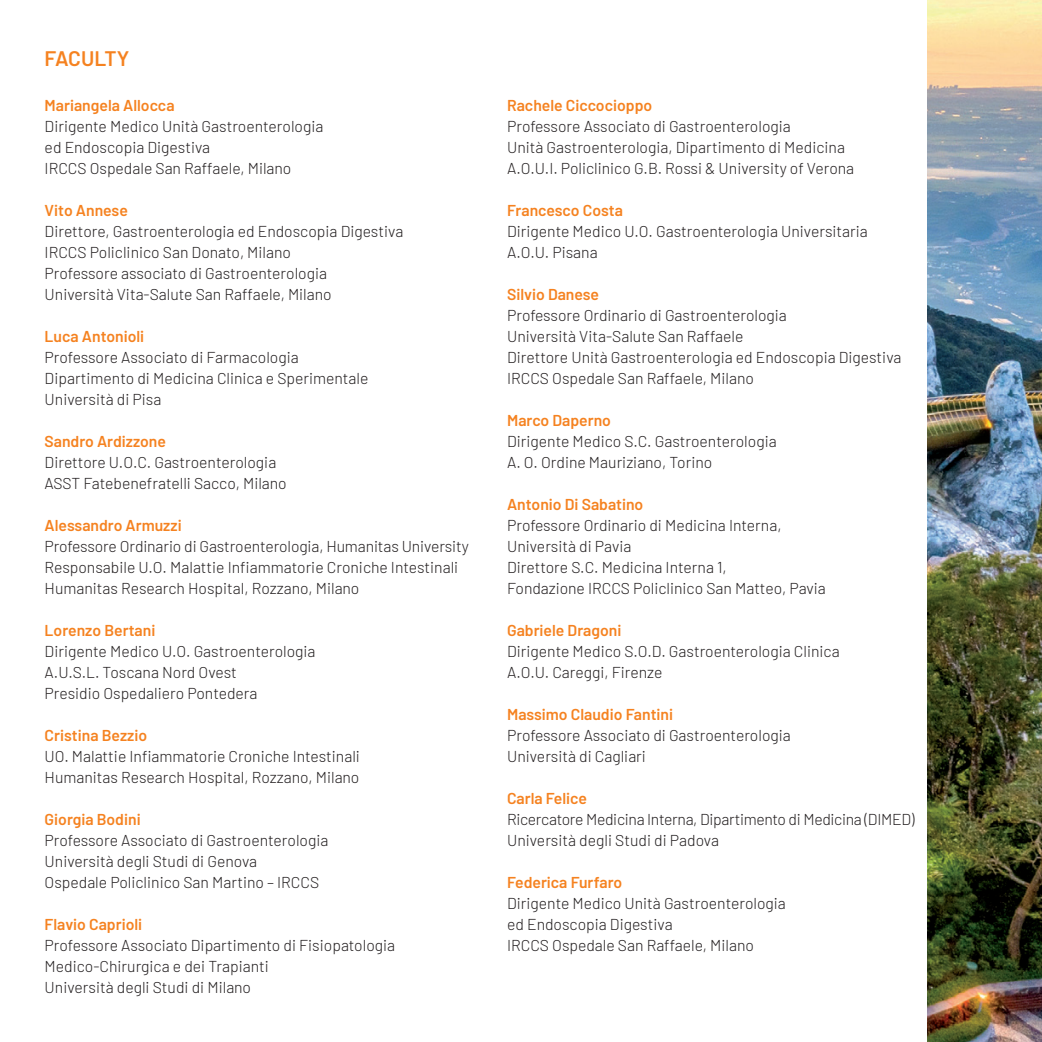
<style>
.page{position:relative;width:1042px;height:1042px;background:#fff}
.page>*{position:absolute;margin:0;border:0;box-sizing:border-box;transform-origin:0 0}
.t1{font:600 21px "Barlow";letter-spacing:-.01em;color:#f58220}
.t2{font:300 15.75px/21px "Barlow";color:#231f20}
.t3{font:600 15.75px "Barlow";color:#f58220}
.t4{font:300 15.75px/21px "Barlow";letter-spacing:-.02em;color:#231f20}
</style>
<div class="page">
<img style="left:928px;top:0;width:114px;height:1042px">
<h1 class="t1" style="left:45px;top:43px;width:86px">FACULTY</h1>
<p class="t3" style="left:45px;top:94px;width:131px">Mariangela Allocca</p>
<p class="t2" style="left:45px;top:115px;width:280px">Dirigente Medico Unità Gastroenterologia ed Endoscopia Digestiva<br>IRCCS Ospedale San Raffaele, Milano</p>
<p class="t3" style="left:45px;top:199px;width:85px">Vito Annese</p>
<p class="t2" style="left:45px;top:220px;width:360px">Direttore, Gastroenterologia ed Endoscopia Digestiva IRCCS Policlinico San Donato, Milano<br>Professore associato di Gastroenterologia<br>Università Vita-Salute San Raffaele, Milano</p>
<p class="t3" style="left:45px;top:325px;width:101px">Luca Antonioli</p>
<p class="t2" style="left:45px;top:346px;width:325px">Professore Associato di Farmacologia<br>Dipartimento di Medicina Clinica e Sperimentale<br>Università di Pisa</p>
<p class="t3" style="left:45px;top:430px;width:123px">Sandro Ardizzone</p>
<p class="t2" style="left:45px;top:451px;width:244px">Direttore U.O.C. Gastroenterologia<br>ASST Fatebenefratelli Sacco, Milano</p>
<p class="t3" style="left:45px;top:514px;width:138px">Alessandro Armuzzi</p>
<p class="t2" style="left:45px;top:535px;width:426px">Professore Ordinario di Gastroenterologia, Humanitas University<br>Responsabile U.O. Malattie Infiammatorie Croniche Intestinali<br>Humanitas Research Hospital, Rozzano, Milano</p>
<p class="t3" style="left:45px;top:619px;width:112px">Lorenzo Bertani</p>
<p class="t2" style="left:45px;top:640px;width:272px">Dirigente Medico U.O. Gastroenterologia<br>A.U.S.L. Toscana Nord Ovest<br>Presidio Ospedaliero Pontedera</p>
<p class="t3" style="left:45px;top:724px;width:104px">Cristina Bezzio</p>
<p class="t2" style="left:45px;top:745px;width:317px">UO. Malattie Infiammatorie Croniche Intestinali<br>Humanitas Research Hospital, Rozzano, Milano</p>
<p class="t3" style="left:45px;top:808px;width:98px">Giorgia Bodini</p>
<p class="t2" style="left:45px;top:829px;width:285px">Professore Associato di Gastroenterologia<br>Università degli Studi di Genova<br>Ospedale Policlinico San Martino – IRCCS</p>
<p class="t3" style="left:45px;top:913px;width:99px">Flavio Caprioli</p>
<p class="t2" style="left:45px;top:934px;width:352px">Professore Associato Dipartimento di Fisiopatologia<br>Medico-Chirurgica e dei Trapianti<br>Università degli Studi di Milano</p>
<p class="t3" style="left:507px;top:94px;width:147px">Rachele Ciccocioppo</p>
<p class="t2" style="left:507px;top:115px;width:349px">Professore Associato di Gastroenterologia<br>Unità Gastroenterologia, Dipartimento di Medicina<br>A.O.U.I. Policlinico G.B. Rossi &amp; University of Verona</p>
<p class="t3" style="left:507px;top:199px;width:117px">Francesco Costa</p>
<p class="t2" style="left:507px;top:220px;width:362px">Dirigente Medico U.O. Gastroenterologia Universitaria<br>A.O.U. Pisana</p>
<p class="t3" style="left:507px;top:283px;width:94px">Silvio Danese</p>
<p class="t2" style="left:507px;top:304px;width:396px">Professore Ordinario di Gastroenterologia<br>Università Vita-Salute San Raffaele<br>Direttore Unità Gastroenterologia ed Endoscopia Digestiva IRCCS Ospedale San Raffaele, Milano</p>
<p class="t3" style="left:507px;top:409px;width:105px">Marco Daperno</p>
<p class="t2" style="left:507px;top:430px;width:271px">Dirigente Medico S.C. Gastroenterologia<br>A. O. Ordine Mauriziano, Torino</p>
<p class="t3" style="left:507px;top:493px;width:138px">Antonio Di Sabatino</p>
<p class="t2" style="left:507px;top:514px;width:320px">Professore Ordinario di Medicina Interna, Università di Pavia<br>Direttore S.C. Medicina Interna 1,<br>Fondazione IRCCS Policlinico San Matteo, Pavia</p>
<p class="t3" style="left:507px;top:619px;width:116px">Gabriele Dragoni</p>
<p class="t2" style="left:507px;top:640px;width:334px">Dirigente Medico S.O.D. Gastroenterologia Clinica<br>A.O.U. Careggi, Firenze</p>
<p class="t3" style="left:507px;top:703px;width:168px">Massimo Claudio Fantini</p>
<p class="t2" style="left:507px;top:724px;width:285px">Professore Associato di Gastroenterologia<br>Università di Cagliari</p>
<p class="t3" style="left:507px;top:787px;width:81px">Carla Felice</p>
<p class="t4" style="left:507px;top:808px;width:409px">Ricercatore Medicina Interna, Dipartimento di Medicina (DIMED)<br>Università degli Studi di Padova</p>
<p class="t3" style="left:507px;top:871px;width:117px">Federica Furfaro</p>
<p class="t2" style="left:507px;top:892px;width:280px">Dirigente Medico Unità Gastroenterologia ed Endoscopia Digestiva<br>IRCCS Ospedale San Raffaele, Milano</p>
</div>
